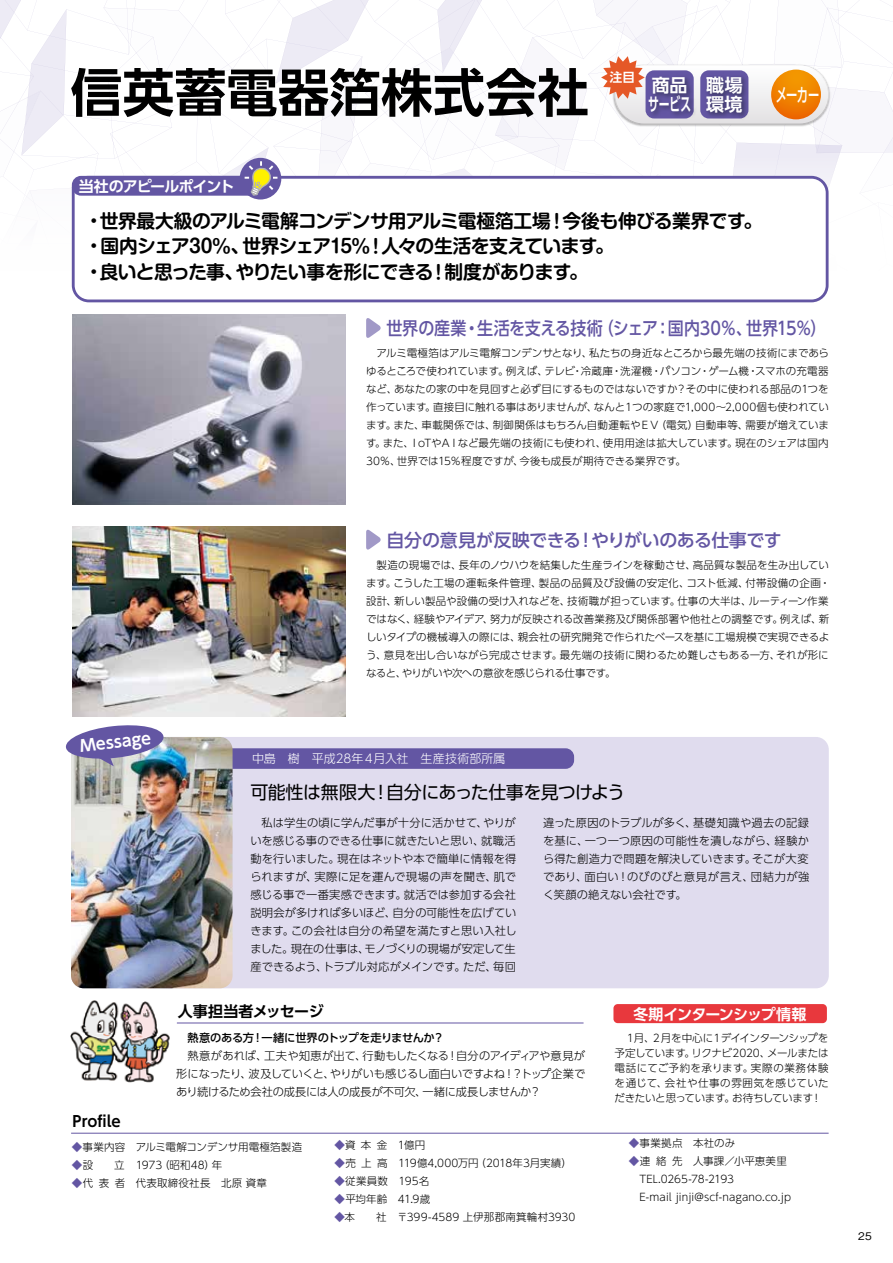
<style>
.page{position:relative;width:893px;height:1263px;background:#fff}
.page>*{position:absolute;margin:0;border:0;box-sizing:border-box;transform-origin:0 0}
.t1{font:700 51.75px "UD Shin Go Pro De";letter-spacing:.005em;color:#000}
.t2{font:700 18.75px/25.5px "Shin M Go De";letter-spacing:-.035em;color:#000}
.t3{font:500 18.75px "UD Shin Go Pro";color:#fff;scale:.6 1}
.t4{font:500 18px "UD Shin Go Pro";letter-spacing:-.02em;color:#6356a3;scale:.89 1}
.t5{font:500 18px "UD Shin Go Pro";letter-spacing:-.02em;color:#6356a3}
.t6{font:18px "UD Shin Go Pro";letter-spacing:-.035em;color:#000}
.t7{font:700 18px/18.8px "UD Shin Go Pro De";color:#fff}
.t8{font:700 15.9px "UD Shin Go Pro De";color:#fff}
.t9{font:700 15px "UD Shin Go Pro De";letter-spacing:-.055em;color:#fff}
.t10{font:700 15px "UD Shin Go Pro De";letter-spacing:-.03em;color:#000}
.t11{font:700 15px "UD Shin Go Pro De";letter-spacing:-.01em;color:#000}
.t12{font:700 12.6px "UD Shin Go Pro De";color:#fff}
.t13{font:300 12px "UD Shin Go Pro";letter-spacing:-.01em;color:#fff}
.t14{font:300 11.25px/18px "UD Shin Go Pro";letter-spacing:-.015em;color:#000;text-align:justify}
.t15{font:500 11.25px "UD Shin Go Pro";letter-spacing:-.025em;color:#000}
.t16{font:300 10.5px/18px "UD Shin Go Pro";letter-spacing:.005em;color:#000;text-align:justify}
.t17{font:300 10.5px "UD Shin Go Pro";letter-spacing:-.015em;color:#000}
.t18{font:300 10.5px "UD Shin Go Pro";letter-spacing:.025em;color:#000}
.t19{font:300 10.5px "UD Shin Go Pro";letter-spacing:.03em;color:#000}
.t20{font:500 10.5px "Gothic BBB Pr 6";color:#000}
.s1{font-family:"UD Shin Go Pro";font-weight:500;font-size:19.5px}
.s2{color:#6356a3}
</style>
<div class="page">
<svg style="left:5px;top:0;width:888px;height:271px"></svg>
<svg style="left:72px;top:176px;width:756px;height:126px"></svg>
<div style="left:613px;top:1004px;width:214px;height:19px;background:#e8383d;border-radius:4px"></div>
<div style="left:71px;top:737px;width:758px;height:251px;background:#e0dcee;border-radius:13px"></div>
<img style="left:72px;top:315px;width:273px;height:189px">
<hr style="left:71px;top:1133px;width:758px;height:1px;background:#6356a3">
<hr style="left:177px;top:1023px;width:407px;height:1px;background:#6356a3">
<div style="left:204px;top:748px;width:370px;height:21px;background:#6356a3;border-radius:9px"></div>
<img style="left:612px;top:64px;width:220px;height:64px">
<img style="left:644px;top:124px;width:56px;height:2px">
<img style="left:702px;top:124px;width:50px;height:2px">
<svg style="left:601px;top:56px;width:228px;height:68px"></svg>
<svg style="left:366px;top:318px;width:15px;height:20px"></svg>
<img style="left:72px;top:526px;width:273px;height:190px">
<svg style="left:366px;top:530px;width:15px;height:20px"></svg>
<div style="left:240px;top:158px;width:41px;height:41px;background:#6356a3;border-radius:50%"></div>
<div style="left:72px;top:176px;width:195px;height:20px;background:#6356a3;border-radius:9px"></div>
<svg style="left:245px;top:161px;width:32px;height:35px"></svg>
<img style="left:71px;top:737px;width:162px;height:251px">
<svg style="left:65px;top:725px;width:99px;height:41px;background:#8584b5"></svg>
<img style="left:70px;top:1000px;width:100px;height:83px">
<svg style="left:0;top:0;width:5px;height:142px"></svg>
<h1 class="t1" style="left:71px;top:50px;width:520px">信英蓄電器箔株式会社</h1>
<h3 class="t7" style="left:648px;top:75px;width:44px">商品サービス</h3>
<h3 class="t7" style="left:706px;top:75px;width:38px">職場環境</h3>
<h2 class="t3" style="left:776px;top:80px;width:74px">メーカー</h2>
<p class="t12" style="left:610px;top:67px;width:27px">注目</p>
<h3 class="t9" style="left:79px;top:174px;width:157px">当社のアピールポイント</h3>
<h2 class="t2" style="left:84px;top:206px;width:680px"><span class="s1">・</span>世界最大級のアルミ電解コンデンサ用アルミ電極箔工場！今後も伸びる業界です。<span class="s1">・</span>国内シェア30％、世界シェア15％！人々の生活を支えています。<br><span class="s1">・</span>良いと思った事、やりたい事を形にできる！制度があります。</h2>
<h3 class="t4" style="left:386px;top:314px;width:496px">世界の産業・生活を支える技術（シェア：国内30％、世界15％）</h3>
<p class="t16" style="left:366px;top:344px;width:464px;text-indent:10px">アルミ電極箔はアルミ電解コンデンサとなり、私たちの身近なところから最先端の技術にまであらゆるところで使われています。例えば、テレビ・冷蔵庫・洗濯機・パソコン・ゲーム機・スマホの充電器など、あなたの家の中を見回すと必ず目にするものではないですか？その中に使われる部品の1つを作っています。直接目に触れる事はありませんが、なんと１つの家庭で1,000～2,000個も使われています。また、車載関係では、制御関係はもちろん自動運転やＥＶ（電気）自動車等、需要が増えています。また、ＩoTやＡＩなど最先端の技術にも使われ、使用用途は拡大しています。現在のシェアは国内30％、世界では15％程度ですが、今後も成長が期待できる業界です。</p>
<h3 class="t5" style="left:386px;top:525px;width:397px">自分の意見が反映できる！やりがいのある仕事です</h3>
<h3 class="t8" style="left:79px;top:732px;width:73px;rotate:-6deg">Message</h3>
<h3 class="t11" style="left:73px;top:1109px;width:50px">Profile</h3>
<p class="t16" style="left:366px;top:556px;width:466px;text-align:left;text-indent:10px">製造の現場では、長年のノウハウを結集した生産ラインを稼動させ、高品質な製品を生み出しています。こうした工場の運転条件管理、製品の品質及び設備の安定化、コスト低減、付帯設備の企画・設計、新しい製品や設備の受け入れなどを、技術職が担っています。仕事の大半は、ルーティーン作業ではなく、経験やアイデア、努力が反映される改善業務及び関係部署や他社との調整です。例えば、新しいタイプの機械導入の際には、親会社の研究開発で作られたベースを基に工場規模で実現できるよう、意見を出し合いながら完成させます。最先端の技術に関わるため難しさもある一方、それが形になると、やりがいや次への意欲を感じられる仕事です。</p>
<p class="t13" style="left:252px;top:749px;width:255px">中島　樹　平成28年４月入社　生産技術部所属</p>
<h3 class="t6" style="left:250px;top:778px;width:376px">可能性は無限大！自分にあった仕事を見つけよう</h3>
<p class="t14" style="left:250px;top:813px;width:268px;text-indent:11px">私は学生の頃に学んだ事が十分に活かせて、やりがいを感じる事のできる仕事に就きたいと思い、就職活動を行いました。現在はネットや本で簡単に情報を得られますが、実際に足を運んで現場の声を聞き、肌で感じる事で一番実感できます。就活では参加する会社説明会が多ければ多いほど、自分の可能性を広げていきます。この会社は自分の希望を満たすと思い入社しました。現在の仕事は、モノづくりの現場が安定して生産できるよう、トラブル対応がメインです。ただ、毎回</p>
<p class="t14" style="left:543px;top:813px;width:268px">違った原因のトラブルが多く、基礎知識や過去の記録を基に、一つ一つ原因の可能性を潰しながら、経験から得た創造力で問題を解決していきます。そこが大変であり、面白い！のびのびと意見が言え、団結力が強く笑顔の絶えない会社です。</p>
<h3 class="t10" style="left:178px;top:999px;width:147px">人事担当者メッセージ</h3>
<h3 class="t9" style="left:633px;top:1002px;width:174px">冬期インターンシップ情報</h3>
<p class="t15" style="left:187px;top:1029px;width:258px">熱意のある方！一緒に世界のトップを走りませんか？</p>
<p class="t14" style="left:176px;top:1046px;width:411px;text-indent:11px">熱意があれば、工夫や知恵が出て、行動もしたくなる！自分のアイディアや意見が形になったり、波及していくと、やりがいも感じるし面白いですよね！？トップ企業であり続けるため会社の成長には人の成長が不可欠、一緒に成長しませんか？</p>
<p class="t16" style="left:614px;top:1030px;width:216px;line-height:15px;text-indent:10px">１月、２月を中心に１デイインターンシップを予定しています。リクナビ2020、メールまたは電話にてご予約を承ります。実際の業務体験を通じて、会社や仕事の雰囲気を感じていただきたいと思っています。お待ちしています！</p>
<p class="t16" style="left:72px;top:1137px;width:232px"><span class="s2">◆</span>事業内容 アルミ電解コンデンサ用電極箔製造</p>
<p class="t16" style="left:72px;top:1155px;width:152px"><span class="s2">◆</span>設　　立 1973（昭和48）年</p>
<p class="t18" style="left:72px;top:1174px;width:197px"><span class="s2">◆</span>代表者 代表取締役社長　北原 資章</p>
<p class="t16" style="left:334px;top:1135px;width:92px"><span class="s2">◆</span>資本金　1億円</p>
<p class="t17" style="left:334px;top:1154px;width:239px"><span class="s2">◆</span>売上高　119億4,000万円（2018年3月実績）</p>
<p class="t16" style="left:334px;top:1171px;width:96px"><span class="s2">◆</span>従業員数　195名</p>
<p class="t16" style="left:334px;top:1189px;width:97px"><span class="s2">◆</span>平均年齢　41.9歳</p>
<p class="t16" style="left:334px;top:1207px;width:242px"><span class="s2">◆</span>本　　社　〒399-4589 上伊那郡南箕輪村3930</p>
<p class="t19" style="left:629px;top:1135px;width:108px"><span class="s2">◆</span>事業拠点　本社のみ</p>
<p class="t16" style="left:629px;top:1152px;width:164px;text-align:left"><span class="s2">◆</span>連絡先　人事課／小平恵美里　TEL.0265-78-2193<br>　E-mail jinji@scf-nagano.co.jp</p>
<p class="t20" style="left:858px;top:1228px;width:15px">25</p>
</div>
